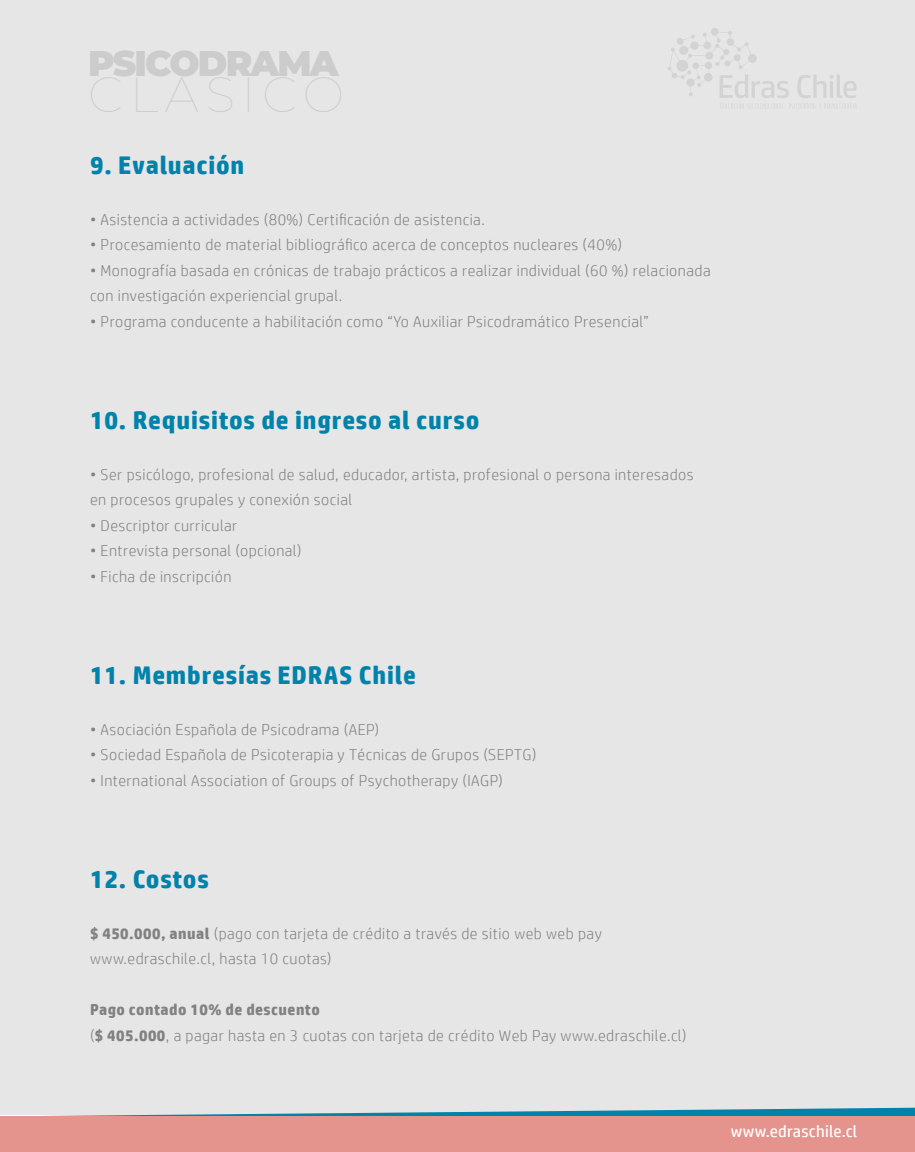
<style>
.page{position:relative;width:915px;height:1152px;background:#fff}
.page>*{position:absolute;margin:0;border:0;box-sizing:border-box;transform-origin:0 0}
.t1{font:900 35.7px "Montserrat";letter-spacing:-.05em;color:#ccc}
.t2{font:700 25.5px "HP Simplified";letter-spacing:.03em;color:#0082ab}
.t3{font:16.5px "HP Simplified";letter-spacing:.015em;color:#fff}
.t4{font:300 15.75px/25.5px "HP Simplified";letter-spacing:.03em;color:#818181}
.s1{font-weight:700}
</style>
<div class="page">
<div style="left:0;top:0;width:914px;height:1114px;background:#e6e6e6"></div>
<svg style="left:0;top:1108px;width:914px;height:8px"></svg>
<div style="left:0;top:1116px;width:914px;height:36px;background:#e5948d"></div>
<svg style="left:668px;top:28px;width:188px;height:81px"></svg>
<h1 class="t1" style="left:88px;top:36px;width:252px">PSICODRAMA</h1>
<h2 class="t2" style="left:90px;top:150px;width:156px">9. Evaluación</h2>
<p class="t4" style="left:90px;top:206px;width:396px">• Asistencia a actividades (80%) Certificación de asistencia.</p>
<p class="t4" style="left:90px;top:232px;width:533px">• Procesamiento de material bibliográfico acerca de conceptos nucleares (40%)</p>
<p class="t4" style="left:90px;top:257px;width:622px">• Monografía basada en crónicas de trabajo prácticos a realizar individual (60 %) relacionada con investigación experiencial grupal.</p>
<p class="t4" style="left:90px;top:308px;width:560px">• Programa conducente a habilitación como “Yo Auxiliar Psicodramático Presencial”</p>
<h2 class="t2" style="left:90px;top:405px;width:391px">10. Requisitos de ingreso al curso</h2>
<p class="t4" style="left:90px;top:461px;width:605px">• Ser psicólogo, profesional de salud, educador, artista, profesional o persona interesados en procesos grupales y conexión social</p>
<p class="t4" style="left:90px;top:512px;width:149px">• Descriptor curricular</p>
<p class="t4" style="left:90px;top:538px;width:213px">• Entrevista personal (opcional)</p>
<p class="t4" style="left:90px;top:563px;width:143px">• Ficha de inscripción</p>
<h2 class="t2" style="left:90px;top:660px;width:327px">11. Membresías EDRAS Chile</h2>
<p class="t4" style="left:90px;top:716px;width:291px">• Asociación Española de Psicodrama (AEP)</p>
<p class="t4" style="left:90px;top:742px;width:448px">• Sociedad Española de Psicoterapia y Técnicas de Grupos (SEPTG)</p>
<p class="t4" style="left:90px;top:767px;width:414px">• International Association of Groups of Psychotherapy (IAGP)</p>
<h2 class="t2" style="left:90px;top:864px;width:120px">12. Costos</h2>
<p class="t4" style="left:90px;top:920px;width:513px"><span class="s1">$ 450.000, anual</span> (pago con tarjeta de crédito a través de sitio web web pay www.edraschile.cl, hasta 10 cuotas)</p>
<p class="t4" style="left:90px;top:997px;width:598px"><span class="s1">Pago contado 10% de descuento<br></span>(<span class="s1">$ 405.000</span>, a pagar hasta en 3 cuotas con tarjeta de crédito Web Pay www.edraschile.cl)</p>
<p class="t3" style="left:730px;top:1122px;width:128px">www.edraschile.cl</p>
</div>
